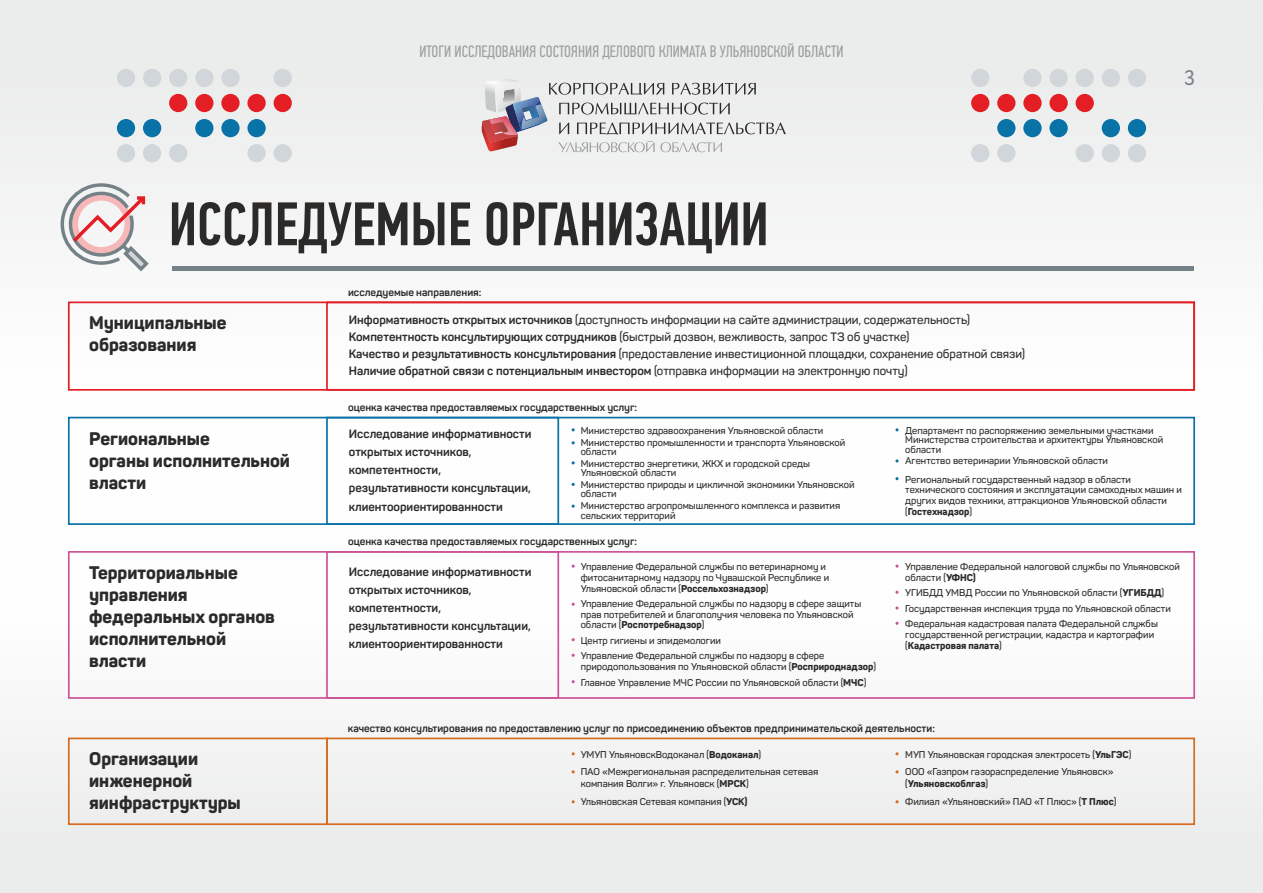
<style>
.page{position:relative;width:1263px;height:893px;background:#f7f7f7}
.page>*{position:absolute;margin:0;border:0;box-sizing:border-box;transform-origin:0 0}
.t1{font:500 61.5px "PF Din Text Comp Pro";color:#2b2a29}
.t2{font:21px "Circe";color:#748187}
.t3{font:800 18px/22px "Panton";color:#2b2a29}
.t4{font:16.5px "PF Din Text Comp Pro";color:#9d9e9e}
.t5{font:600 12px/17px "Panton";color:#2b2a29}
.t6{font:700 12px/18.1px "Panton";color:#2b2a29}
.t7{font:700 10.5px "Panton";color:#2b2a29}
.t8{font:600 9.75px/10.8px "Panton";color:#2b2a29}
.s1{font-weight:700}
.s2{font-weight:800}
</style>
<div class="page">
<svg style="left:481px;top:79px;width:305px;height:73px"></svg>
<div style="left:274px;top:69px;width:18px;height:18px;background:#d1d6da;border-radius:50%"></div>
<div style="left:274px;top:94px;width:18px;height:18px;background:#e31e24;border-radius:50%"></div>
<div style="left:247px;top:94px;width:19px;height:18px;background:#e31e24;border-radius:50%"></div>
<div style="left:247px;top:119px;width:19px;height:18px;background:#0972a6;border-radius:50%"></div>
<div style="left:221px;top:119px;width:19px;height:18px;background:#0972a6;border-radius:50%"></div>
<div style="left:274px;top:144px;width:18px;height:18px;background:#d1d6da;border-radius:50%"></div>
<div style="left:247px;top:144px;width:19px;height:18px;background:#d1d6da;border-radius:50%"></div>
<div style="left:169px;top:144px;width:18px;height:18px;background:#d1d6da;border-radius:50%"></div>
<div style="left:143px;top:144px;width:18px;height:18px;background:#d1d6da;border-radius:50%"></div>
<div style="left:117px;top:144px;width:18px;height:18px;background:#d1d6da;border-radius:50%"></div>
<div style="left:195px;top:119px;width:18px;height:18px;background:#0972a6;border-radius:50%"></div>
<div style="left:143px;top:119px;width:18px;height:18px;background:#0972a6;border-radius:50%"></div>
<div style="left:117px;top:119px;width:18px;height:18px;background:#0972a6;border-radius:50%"></div>
<div style="left:221px;top:94px;width:19px;height:18px;background:#e31e24;border-radius:50%"></div>
<div style="left:195px;top:94px;width:18px;height:18px;background:#e31e24;border-radius:50%"></div>
<div style="left:169px;top:94px;width:18px;height:18px;background:#e31e24;border-radius:50%"></div>
<div style="left:221px;top:69px;width:19px;height:18px;background:#d1d6da;border-radius:50%"></div>
<div style="left:195px;top:69px;width:18px;height:18px;background:#d1d6da;border-radius:50%"></div>
<div style="left:169px;top:69px;width:18px;height:18px;background:#d1d6da;border-radius:50%"></div>
<div style="left:143px;top:69px;width:18px;height:18px;background:#d1d6da;border-radius:50%"></div>
<div style="left:117px;top:69px;width:18px;height:18px;background:#d1d6da;border-radius:50%"></div>
<div style="left:971px;top:69px;width:18px;height:18px;background:#d1d6da;border-radius:50%"></div>
<div style="left:971px;top:94px;width:18px;height:18px;background:#e31e24;border-radius:50%"></div>
<div style="left:997px;top:94px;width:18px;height:18px;background:#e31e24;border-radius:50%"></div>
<div style="left:997px;top:119px;width:18px;height:18px;background:#0972a6;border-radius:50%"></div>
<div style="left:1023px;top:119px;width:19px;height:18px;background:#0972a6;border-radius:50%"></div>
<div style="left:971px;top:144px;width:18px;height:18px;background:#d1d6da;border-radius:50%"></div>
<div style="left:997px;top:144px;width:18px;height:18px;background:#d1d6da;border-radius:50%"></div>
<div style="left:1075px;top:144px;width:19px;height:18px;background:#d1d6da;border-radius:50%"></div>
<div style="left:1102px;top:144px;width:18px;height:18px;background:#d1d6da;border-radius:50%"></div>
<div style="left:1128px;top:144px;width:18px;height:18px;background:#d1d6da;border-radius:50%"></div>
<div style="left:1049px;top:119px;width:19px;height:18px;background:#0972a6;border-radius:50%"></div>
<div style="left:1102px;top:119px;width:18px;height:18px;background:#0972a6;border-radius:50%"></div>
<div style="left:1128px;top:119px;width:18px;height:18px;background:#0972a6;border-radius:50%"></div>
<div style="left:1023px;top:94px;width:19px;height:18px;background:#e31e24;border-radius:50%"></div>
<div style="left:1049px;top:94px;width:19px;height:18px;background:#e31e24;border-radius:50%"></div>
<div style="left:1075px;top:94px;width:19px;height:18px;background:#e31e24;border-radius:50%"></div>
<div style="left:1023px;top:69px;width:19px;height:18px;background:#d1d6da;border-radius:50%"></div>
<div style="left:1049px;top:69px;width:19px;height:18px;background:#d1d6da;border-radius:50%"></div>
<div style="left:1075px;top:69px;width:19px;height:18px;background:#d1d6da;border-radius:50%"></div>
<div style="left:1102px;top:69px;width:18px;height:18px;background:#d1d6da;border-radius:50%"></div>
<div style="left:1128px;top:69px;width:18px;height:18px;background:#d1d6da;border-radius:50%"></div>
<div style="left:326px;top:301px;width:869px;height:90px;border:2px solid #e31e24"></div>
<div style="left:68px;top:417px;width:1127px;height:108px;border:2px solid #0972a6"></div>
<div style="left:326px;top:417px;width:233px;height:108px;border:2px solid #0972a6"></div>
<div style="left:68px;top:551px;width:1127px;height:148px;border:2px solid #cb5499"></div>
<div style="left:326px;top:551px;width:233px;height:148px;border:2px solid #cb5499"></div>
<div style="left:68px;top:738px;width:260px;height:87px;border:2px solid #d56c1e"></div>
<div style="left:326px;top:738px;width:869px;height:87px;border:2px solid #d56c1e"></div>
<div style="left:172px;top:266px;width:1022px;height:5px;background:#748187"></div>
<svg style="left:60px;top:183px;width:89px;height:89px"></svg>
<h3 class="t4" style="left:419px;top:45px;width:426px">ИТОГИ ИССЛЕДОВАНИЯ СОСТОЯНИЯ ДЕЛОВОГО КЛИМАТА В УЛЬЯНОВСКОЙ ОБЛАСТИ</h3>
<h1 class="t1" style="left:169px;top:199px;width:601px">ИССЛЕДУЕМЫЕ ОРГАНИЗАЦИИ</h1>
<h3 class="t3" style="left:89px;top:314px;width:139px">Муниципальные образования</h3>
<p class="t7" style="left:348px;top:288px;width:135px">исследуемые направления:</p>
<p class="t5" style="left:349px;top:313px;width:678px"><span class="s1">Информативность открытых источников</span> (доступность информации на сайте администрации, содержательность)<br><span class="s1">Компетентность консультирующих сотрудников</span> (быстрый дозвон, вежливость, запрос ТЗ об участке)<br><span class="s1">Качество и результативность консультирования</span> (предоставление инвестиционной площадки, сохранение обратной связи)<br><span class="s1">Наличие обратной связи с потенциальным инвестором</span> (отправка информации на электронную почту)</p>
<h2 class="t2" style="left:1184px;top:69px;width:13px">3</h2>
<h3 class="t3" style="left:89px;top:429px;width:202px">Региональные<br>органы исполнительной власти</h3>
<h3 class="t3" style="left:89px;top:563px;width:187px">Территориальные управления федеральных органов исполнительной власти</h3>
<h3 class="t3" style="left:89px;top:750px;width:153px">Организации инженерной яинфраструктуры</h3>
<p class="t7" style="left:348px;top:403px;width:291px">оценка качества предоставляемых государственных услуг:</p>
<p class="t6" style="left:349px;top:426px;width:184px">Исследование информативности открытых источников, компетентности, результативности консультации, клиентоориентированности</p>
<p class="t8" style="left:581px;top:425px;width:266px;line-height:11.9px">Министерство здравоохранения Ульяновской области<br>Министерство промышленности и транспорта Ульяновской</p>
<p class="t8" style="left:581px;top:447px;width:231px;line-height:11.9px">области<br>Министерство энергетики, ЖКХ и городской среды</p>
<p class="t8" style="left:581px;top:468px;width:275px;line-height:11.9px">Ульяновской области<br>Министерство природы и цикличной экономики Ульяновской</p>
<p class="t8" style="left:581px;top:489px;width:261px;line-height:11.9px">области<br>Министерство агропромышленного комплекса и развития</p>
<p class="t8" style="left:581px;top:511px;width:96px">сельских территорий</p>
<p class="t7" style="left:348px;top:537px;width:291px">оценка качества предоставляемых государственных услуг:</p>
<p class="t6" style="left:349px;top:564px;width:184px">Исследование информативности открытых источников, компетентности, результативности консультации, клиентоориентированности</p>
<p class="t8" style="left:581px;top:562px;width:250px">Управление Федеральной службы по ветеринарному и фитосанитарному надзору по Чувашской Республике и<br>Ульяновской области (<span class="s2">Россельхознадзор</span>)</p>
<p class="t8" style="left:581px;top:599px;width:282px">Управление Федеральной службы по надзору в сфере защиты прав потребителей и благополучия человека по Ульяновской области (<span class="s2">Роспотребнадзор</span>)</p>
<p class="t8" style="left:581px;top:634px;width:245px;line-height:15.3px">Центр гигиены и эпидемологии<br>Управление Федеральной службы по надзору в сфере</p>
<p class="t8" style="left:581px;top:660px;width:297px;line-height:15.6px">природопользования по Ульяновской области (<span class="s2">Росприроднадзор</span>)<br>Главное Управление МЧС России по Ульяновской области (<span class="s2">МЧС</span>)</p>
<p class="t8" style="left:905px;top:427px;width:259px;line-height:9.4px">Департамент по распоряжению земельными участками<br>Министерства строительства и архитектуры Ульяновской области</p>
<p class="t8" style="left:905px;top:457px;width:204px">Агентство ветеринарии Ульяновской области</p>
<p class="t8" style="left:905px;top:475px;width:278px">Региональный государственный надзор в области технического состояния и эксплуатации самоходных машин и других видов техники, аттракционов Ульяновской области (<span class="s2">Гостехнадзор</span>)</p>
<p class="t8" style="left:905px;top:562px;width:276px">Управление Федеральной налоговой службы по Ульяновской области (<span class="s2">УФНС)</span></p>
<p class="t8" style="left:905px;top:586px;width:267px;line-height:15.3px">УГИБДД УМВД России по Ульяновской области (<span class="s2">УГИБДД</span>)<br>Государственная инспекция труда по Ульяновской области<br>Федеральная кадастровая палата Федеральной службы</p>
<p class="t8" style="left:905px;top:630px;width:250px">государственной регистрации, кадастра и картографии (<span class="s2">Кадастровая палата</span>)</p>
<p class="t7" style="left:348px;top:724px;width:589px">качество консультирования по предоставлению услуг по присоединению объектов предпринимательской деятельности:</p>
<p class="t8" style="left:581px;top:746px;width:239px;line-height:17.7px">УМУП УльяновскВодоканал (<span class="s2">Водоканал</span>)<br>ПАО «Межрегиональная распределительная сетевая</p>
<p class="t8" style="left:581px;top:776px;width:170px;line-height:18px">компания Волги» г. Ульяновск (<span class="s2">МРСК</span>)<br>Ульяновская Сетевая компания (<span class="s2">УСК)</span></p>
<p class="t8" style="left:905px;top:746px;width:228px;line-height:17.7px">МУП Ульяновская городская электросеть (<span class="s2">УльГЭС</span>)<br>ООО «Газпром газораспределение Ульяновск»</p>
<p class="t8" style="left:905px;top:776px;width:213px;line-height:18px">(<span class="s2">Ульяновскоблгаз</span>)<br>Филиал «Ульяновский» ПАО «Т Плюс» (<span class="s2">Т Плюс</span>)</p>
</div>
